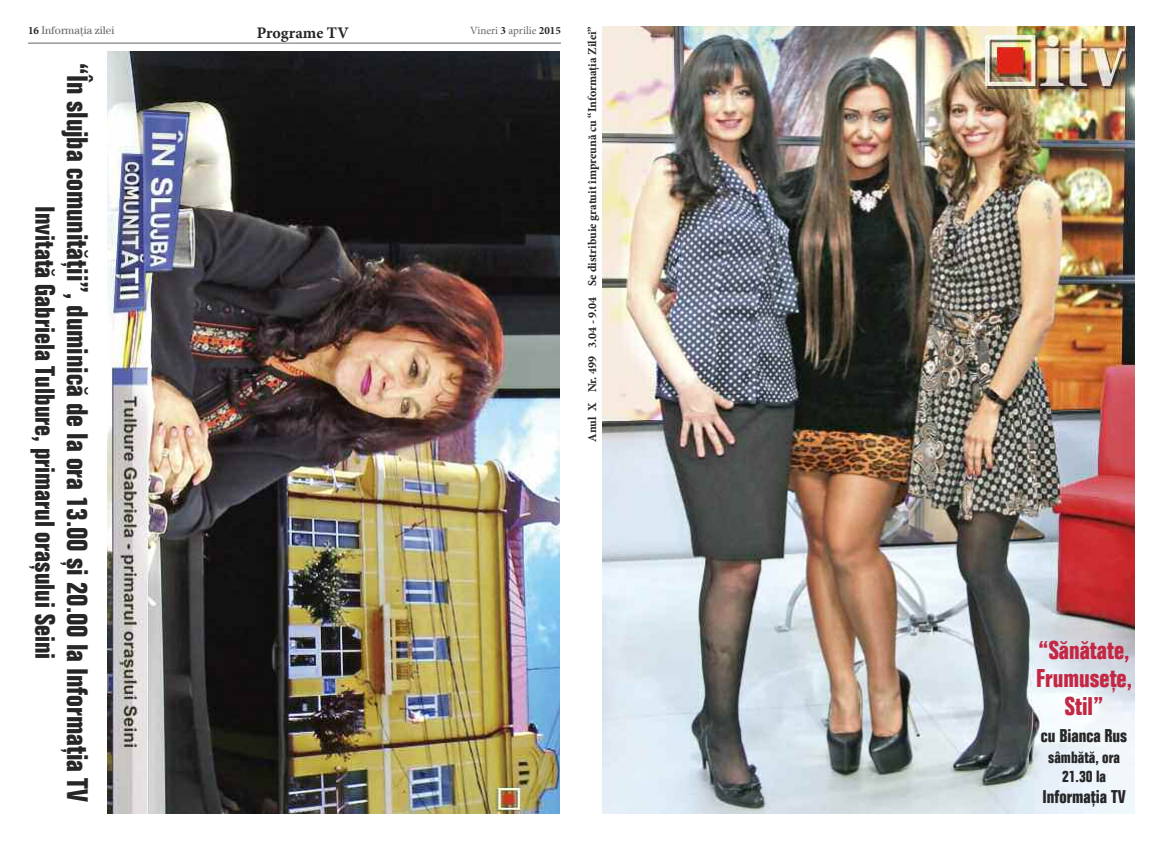
<style>
.page{position:relative;width:1163px;height:844px;background:#fff}
.page>*{position:absolute;margin:0;border:0;box-sizing:border-box;transform-origin:0 0}
.t1{font:condensed 29px "IZ BC Folio";color:#272627}
.t2{font:condensed 27px "IZ BC Folio";color:#272627}
.t3{font:condensed 25px/28.4px "IZ BC Folio";color:#c42743;text-align:center}
.t4{font:condensed 18px "IZ BC Folio";color:#272627}
.t5{font:condensed 16px/19.4px "IZ BC Folio";color:#272627;text-align:center}
.t6{font:16px "IZ Minion Pro Bold";letter-spacing:.005em;color:#272627}
.t7{font:12px "IZ Minion Pro Bold";color:#272627}
.t8{font:11px "IZ Minion Pro Regular";color:#686768}
.t9{font:11px "IZ Century Std Book";color:#686768}
.s1{font-family:"IZ Minion Pro Bold";color:#272627}
</style>
<div class="page">
<hr style="left:28px;top:43px;width:533px;height:1px;background:#686768">
<img style="left:602px;top:26px;width:532px;height:787px">
<img style="left:107px;top:51px;width:453px;height:762px">
<img style="left:985px;top:36px;width:141px;height:53px">
<p class="t9" style="left:28px;top:27px;width:88px"><span class="s1">16</span> Informa\ia zilei</p>
<h3 class="t6" style="left:257px;top:26px;width:94px">Programe TV</h3>
<p class="t8" style="left:470px;top:26px;width:92px">vineri <span class="s1">3</span> aprilie <span class="s1">2015</span></p>
<p class="t7" style="left:587px;top:441px;width:416px;rotate:-90deg">Anul X Nr. 499 3.04 - 9.04 Se distribuie gratuit `mpreun[ cu “Informa\ia Zilei”</p>
<h1 class="t1" style="left:88px;top:63px;width:740px;rotate:90deg">“~n slujba comunit[\ii”, duminic[ de la ora 13.00 ;i 20.00 la Informa\ia TV</h1>
<h2 class="t2" style="left:55px;top:206px;width:454px;rotate:90deg">Invitat[ Gabriela Tulbure, primarul ora;ului Seini</h2>
<h3 class="t3" style="left:1035px;top:637px;width:98px">“S[n[tate,<br>Frumuse\e,<br>Stil”</h3>
<h3 class="t4" style="left:1040px;top:728px;width:88px">cu Bianca Rus</h3>
<h3 class="t5" style="left:1048px;top:748px;width:73px">s]mb[t[, ora<br>21.30 la</h3>
<h3 class="t4" style="left:1042px;top:790px;width:85px">Informa\ia TV</h3>
</div>
